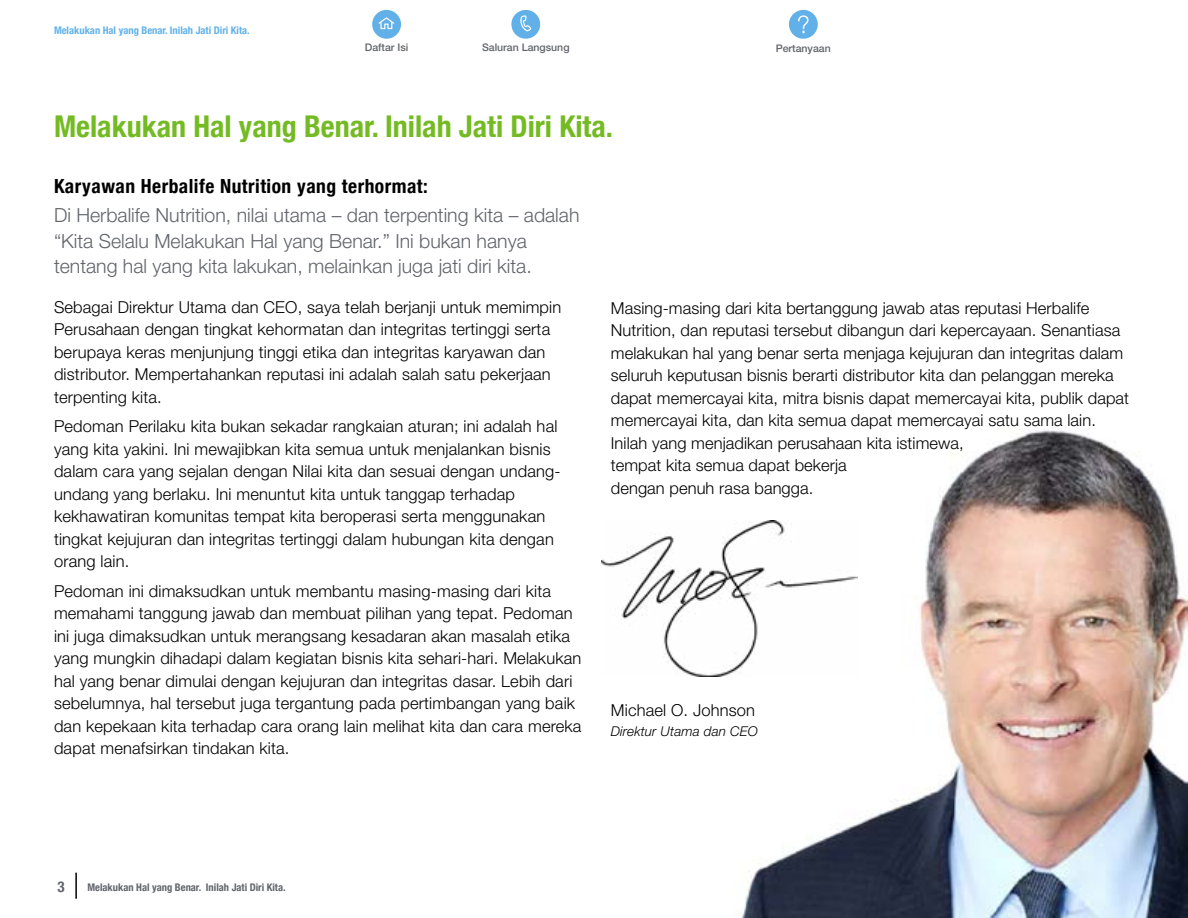
<style>
.page{position:relative;width:1188px;height:918px;background:#fff}
.page>*{position:absolute;margin:0;border:0;box-sizing:border-box;transform-origin:0 0}
.t1{font:700 condensed 30px "Helvetica Neue";color:#74bb23}
.t2{font:300 19.5px/25.5px "Helvetica Neue LT Std";color:#61646a}
.t3{font:700 condensed 19.5px "Helvetica Neue";letter-spacing:.025em;color:#000}
.t4{font:300 16.5px/22.5px "Helvetica Neue LT Std";letter-spacing:.01em;color:#000}
.t5{font:700 condensed 15px "Helvetica Neue";color:#61646a}
.t6{font:italic 300 13.5px "Helvetica Neue LT Std";letter-spacing:.01em;color:#000}
.t7{font:700 condensed 10.5px "Helvetica Neue";color:#61b1e8}
.t8{font:700 condensed 10.5px "Helvetica Neue";color:#61646a}
.t9{font:500 10.5px "Helvetica Neue LT Std";color:#61646a}
</style>
<div class="page">
<svg style="left:372px;top:10px;width:29px;height:29px"></svg>
<svg style="left:511px;top:9px;width:30px;height:30px"></svg>
<svg style="left:789px;top:9px;width:29px;height:30px"></svg>
<img style="left:741px;top:427px;width:447px;height:491px">
<img style="left:602px;top:520px;width:256px;height:157px">
<hr style="left:75px;top:873px;width:2px;height:26px;background:#000">
<p class="t7" style="left:54px;top:24px;width:197px">Melakukan Hal yang Benar. Inilah Jati Diri Kita.</p>
<p class="t9" style="left:365px;top:41px;width:45px">Daftar Isi</p>
<p class="t9" style="left:482px;top:41px;width:89px">Saluran Langsung</p>
<p class="t9" style="left:776px;top:42px;width:57px">Pertanyaan</p>
<h1 class="t1" style="left:54px;top:108px;width:561px">Melakukan Hal yang Benar. Inilah Jati Diri Kita.</h1>
<p class="t3" style="left:54px;top:175px;width:375px">Karyawan Herbalife Nutrition yang terhormat:</p>
<p class="t2" style="left:54px;top:202px;width:527px">Di Herbalife Nutrition, nilai utama – dan terpenting kita – adalah “Kita Selalu Melakukan Hal yang Benar.” Ini bukan hanya tentang hal yang kita lakukan, melainkan juga jati diri kita.</p>
<p class="t4" style="left:54px;top:295px;width:509px">Sebagai Direktur Utama dan CEO, saya telah berjanji untuk memimpin Perusahaan dengan tingkat kehormatan dan integritas tertinggi serta berupaya keras menjunjung tinggi etika dan integritas karyawan dan distributor. Mempertahankan reputasi ini adalah salah satu pekerjaan terpenting kita.</p>
<p class="t4" style="left:54px;top:415px;width:508px">Pedoman Perilaku kita bukan sekadar rangkaian aturan; ini adalah hal yang kita yakini. Ini mewajibkan kita semua untuk menjalankan bisnis dalam cara yang sejalan dengan Nilai kita dan sesuai dengan undang&shy;undang yang berlaku. Ini menuntut kita untuk tanggap terhadap kekhawatiran komunitas tempat kita beroperasi serta menggunakan tingkat kejujuran dan integritas tertinggi dalam hubungan kita dengan orang lain.</p>
<p class="t4" style="left:54px;top:579px;width:529px">Pedoman ini dimaksudkan untuk membantu masing-masing dari kita memahami tanggung jawab dan membuat pilihan yang tepat. Pedoman ini juga dimaksudkan untuk merangsang kesadaran akan masalah etika yang mungkin dihadapi dalam kegiatan bisnis kita sehari-hari. Melakukan hal yang benar dimulai dengan kejujuran dan integritas dasar. Lebih dari sebelumnya, hal tersebut juga tergantung pada pertimbangan yang baik dan kepekaan kita terhadap cara orang lain melihat kita dan cara mereka dapat menafsirkan tindakan kita.</p>
<p class="t4" style="left:611px;top:296px;width:520px">Masing-masing dari kita bertanggung jawab atas reputasi Herbalife Nutrition, dan reputasi tersebut dibangun dari kepercayaan. Senantiasa melakukan hal yang benar serta menjaga kejujuran dan integritas dalam seluruh keputusan bisnis berarti distributor kita dan pelanggan mereka dapat memercayai kita, mitra bisnis dapat memercayai kita, publik dapat memercayai kita, dan kita semua dapat memercayai satu sama lain.<br>Inilah yang menjadikan perusahaan kita istimewa,<br>tempat kita semua dapat bekerja<br>dengan penuh rasa bangga.</p>
<p class="t4" style="left:611px;top:698px;width:146px">Michael O. Johnson</p>
<p class="t6" style="left:611px;top:723px;width:148px">Direktur Utama dan CEO</p>
<p class="t5" style="left:58px;top:878px;width:9px">3</p>
<p class="t8" style="left:87px;top:881px;width:200px">Melakukan Hal yang Benar. Inilah Jati Diri Kita.</p>
</div>
